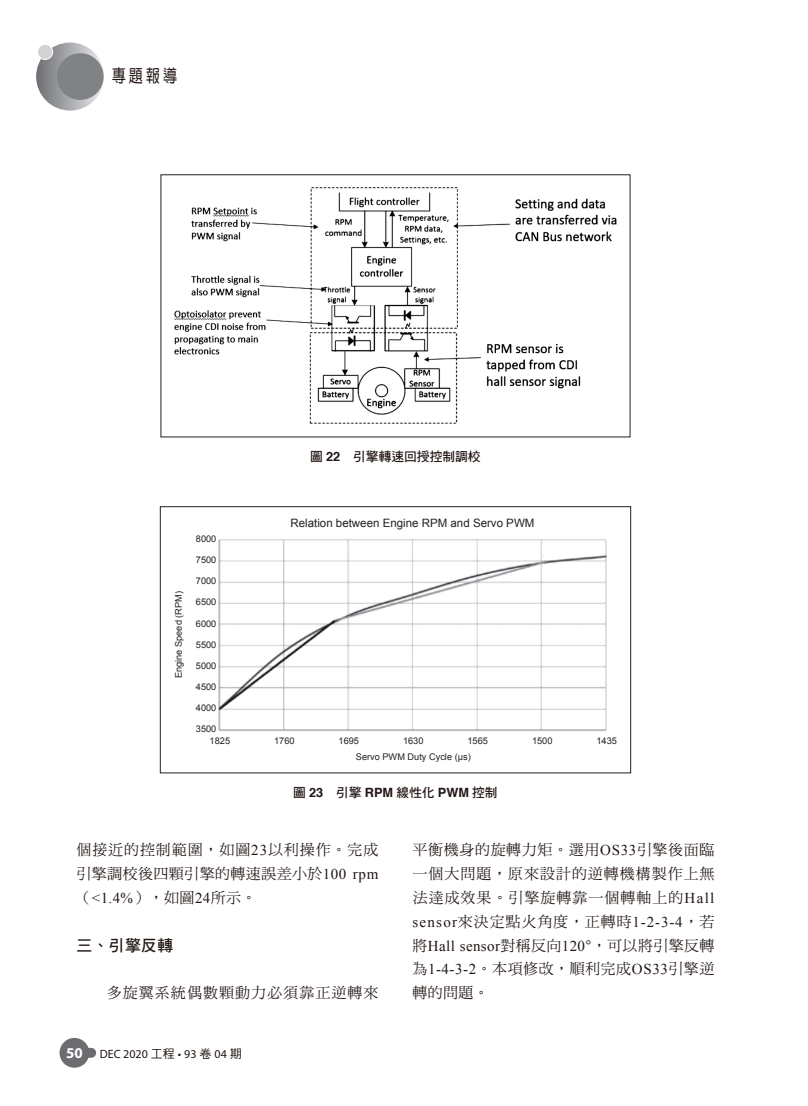
<style>
.page{position:relative;width:808px;height:1106px;background:#fff}
.page>*{position:absolute;margin:0;border:0;box-sizing:border-box;transform-origin:0 0}
.t1{font:17.85px "DF Yuan Std W5";color:#211613;scale:.8 1}
.t2{font:15.75px "DF Hei Std W7";color:#211613}
.t3{font:15px/23.7px "DF Ming Std W5";letter-spacing:.06em;color:#211613;text-align:justify}
.t4{font:15px "Times New Roman";letter-spacing:.085em;color:#211613}
.t5{font:12.75px "DF Hei Std W7";color:#211613}
.t6{font:12px "Myriad Pro";color:#211613}
.t7{font:11.55px "Arial";color:#231f20}
.t8{font:9.15px/16.2px "Arial";color:#231f20;text-align:center}
.s1{font-family:"Helvetica";font-weight:700}
.s2{font-family:"Times New Roman"}
.s3{font-weight:700;font-size:15px;color:#fff}
.s4{font-family:"DF Hei Std W5"}
.s5{font-family:"DF Ming Std W5"}
</style>
<div class="page">
<div style="left:60px;top:1037px;width:29px;height:30px;background:#6c6d70;border-radius:50%"></div>
<div style="left:70px;top:1047px;width:26px;height:10px;background:#6c6d70;border-radius:5px"></div>
<svg style="left:36px;top:43px;width:68px;height:68px;background:#9c9da0"></svg>
<div style="left:57px;top:53px;width:47px;height:47px;background:#808285;border-radius:50%"></div>
<div style="left:37px;top:44px;width:16px;height:15px;background:#d1d2d4;border-radius:50%"></div>
<div style="left:37px;top:44px;width:16px;height:16px;border:1px solid #fff;border-radius:50%"></div>
<img style="left:174px;top:187px;width:443px;height:237px">
<img style="left:218px;top:539px;width:389px;height:192px">
<div style="left:160px;top:506px;width:471px;height:267px;border:1px solid #231f20"></div>
<p class="t1" style="left:112px;top:66px;width:83px">專題報導</p>
<p class="t5" style="left:310px;top:449px;width:172px">圖 <span class="s1">22</span> 引擎轉速回授控制調校</p>
<p class="t8" style="left:171px;top:678px;width:89px;rotate:-90deg">Engine Speed (RPM)</p>
<p class="t8" style="left:196px;top:531px;width:22px">8000</p>
<p class="t8" style="left:196px;top:552px;width:22px">7500</p>
<p class="t8" style="left:196px;top:573px;width:22px">7000</p>
<p class="t8" style="left:196px;top:594px;width:22px">6500</p>
<p class="t8" style="left:196px;top:615px;width:22px">6000</p>
<p class="t8" style="left:196px;top:636px;width:22px">5500</p>
<p class="t8" style="left:196px;top:657px;width:22px">5000</p>
<p class="t8" style="left:196px;top:678px;width:22px">4500</p>
<p class="t8" style="left:196px;top:700px;width:22px">4000</p>
<p class="t8" style="left:196px;top:721px;width:22px">3500</p>
<p class="t7" style="left:290px;top:515px;width:245px">Relation between Engine RPM and Servo PWM</p>
<p class="t8" style="left:210px;top:732px;width:22px">1825</p>
<p class="t8" style="left:274px;top:732px;width:22px">1760</p>
<p class="t8" style="left:339px;top:732px;width:22px">1695</p>
<p class="t8" style="left:356px;top:732px;width:116px">1630<br>Servo PWM Duty Cycle (µs)</p>
<p class="t8" style="left:467px;top:732px;width:22px">1565</p>
<p class="t8" style="left:532px;top:732px;width:22px">1500</p>
<p class="t8" style="left:596px;top:732px;width:22px">1435</p>
<p class="t5" style="left:293px;top:785px;width:206px">圖 <span class="s1">23</span> 引擎 <span class="s1">RPM</span> 線性化 <span class="s1">PWM</span> 控制</p>
<p class="t3" style="left:76px;top:837px;width:303px">個接近的控制範圍，如圖<span class="s2">23</span>以利操作。完成引擎調校後四顆引擎的轉速誤差小於<span class="s2">100 rpm</span>（<span class="s2">&lt;1.4%</span>），如圖<span class="s2">24</span>所示。</p>
<p class="t2" style="left:77px;top:936px;width:98px">三、引擎反轉</p>
<p class="t3" style="left:107px;top:980px;width:273px">多旋翼系統偶數顆動力必須靠正逆轉來</p>
<p class="t6" style="left:66px;top:1046px;width:177px"><span class="s3">50</span> DEC 2020 <span class="s4">工程</span> • 93 <span class="s4">卷</span> 04 <span class="s4">期</span></p>
<p class="t3" style="left:412px;top:837px;width:304px">平衡機身的旋轉力矩。選用<span class="s2">OS33</span>引擎後面臨一個大問題，原來設計的逆轉機構製作上無法達成效果。引擎旋轉靠一個轉軸上的<span class="s2">Hall</span></p>
<p class="t4" style="left:412px;top:911px;width:303px">sensor<span class="s5">來決定點火角度，正轉時</span>1-2-3-4<span class="s5">，若</span></p>
<p class="t3" style="left:412px;top:933px;width:304px">將<span class="s2">Hall sensor</span>對稱反向<span class="s2">120</span> ，可以將引擎反轉為<span class="s2">1-4-3-2</span>。本項修改，順利完成<span class="s2">OS33</span>引擎逆轉的問題。</p>
</div>
